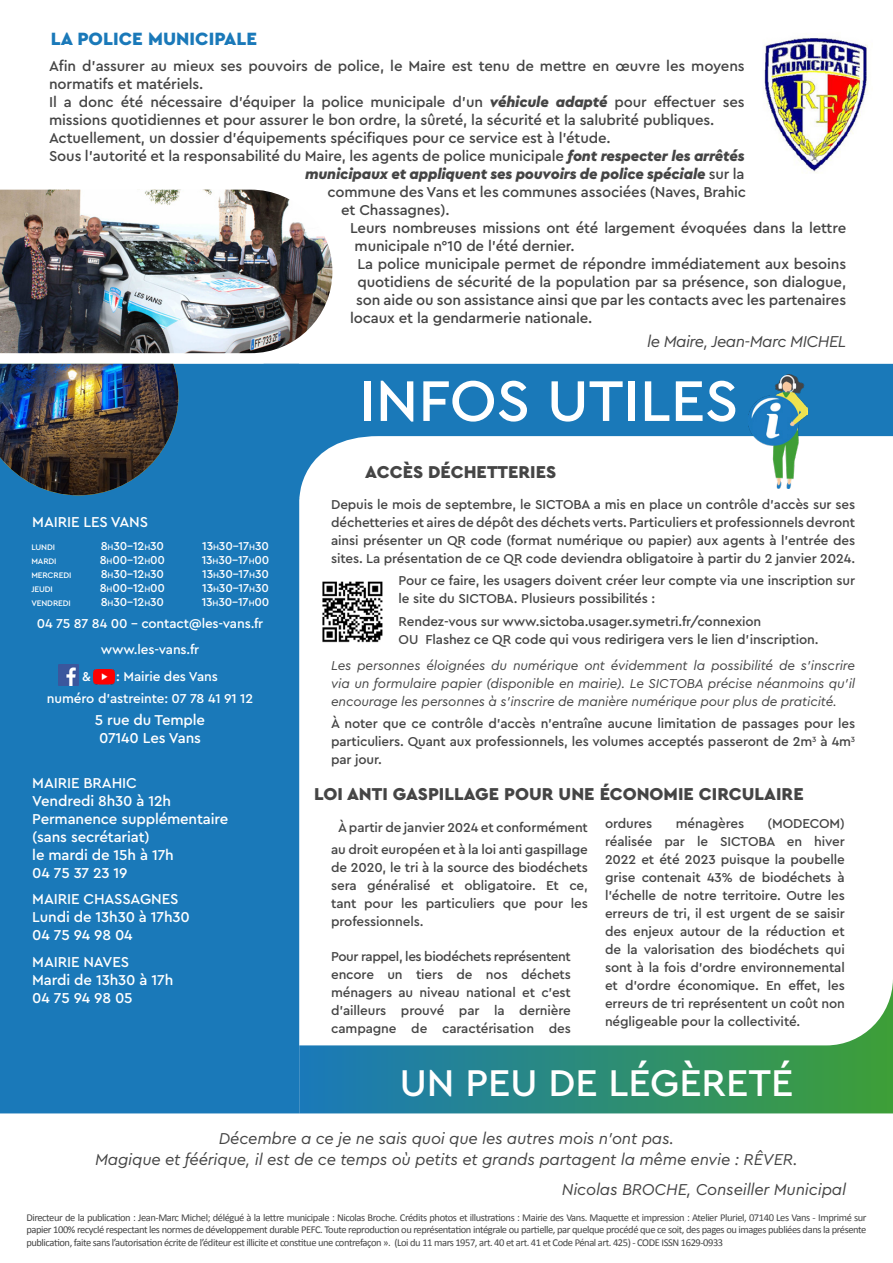
<style>
.page{position:relative;width:893px;height:1263px;background:#fff}
.page>*{position:absolute;margin:0;border:0;box-sizing:border-box;transform-origin:0 0}
.t1{font:500 60px "Cera Pro";color:#fff}
.t2{font:500 39px "Cera Pro";color:#fff}
.t3{font:900 18.6px "Cera Pro";color:#1a79b9}
.t4{font:900 18px "Cera Pro";color:#454545}
.t5{font:italic 16.5px/21px "Cera Pro";letter-spacing:-.01em;color:#454545;text-align:center}
.t6{font:italic 16.5px "Cera Pro";letter-spacing:-.03em;color:#454545}
.t7{font:500 15px "Cera Pro";letter-spacing:-.01em;color:#454545}
.t8{font:500 15px/18px "Cera Pro";letter-spacing:-.01em;color:#fff}
.t9{font:italic 900 15px "Cera Pro";letter-spacing:-.01em;color:#454545}
.t10{font:500 13.5px/18px "Cera Pro";letter-spacing:-.01em;color:#454545;text-align:justify}
.t11{font:italic 13.5px/18px "Cera Pro";letter-spacing:-.01em;color:#454545;text-align:justify}
.t12{font:500 13.5px "Cera Pro";letter-spacing:-.01em;color:#fff}
.t13{font:500 12px "Cera Pro";letter-spacing:-.01em;color:#fff}
.t14{font:10.5px/12.6px "Calibri";letter-spacing:-.04em;color:#454545;text-align:justify}
.t15{font:500 8.4px "Cera Pro";letter-spacing:-.015em;color:#fff}
.s1{font-weight:900;font-style:italic}
.s2{font-weight:500;font-style:normal}
.s3{font-size:8.4px}
</style>
<div class="page">
<svg style="left:299px;top:979px;width:594px;height:134px"></svg>
<div style="left:0;top:364px;width:299px;height:749px;background:#1a79b9"></div>
<img style="left:58px;top:664px;width:21px;height:21px">
<img style="left:94px;top:670px;width:21px;height:14px">
<svg style="left:245px;top:364px;width:648px;height:135px;fill:#1a79b9"></svg>
<img style="left:0;top:364px;width:178px;height:131px">
<img style="left:763px;top:38px;width:105px;height:135px">
<img style="left:0;top:190px;width:332px;height:163px">
<img style="left:322px;top:581px;width:61px;height:62px">
<img style="left:748px;top:374px;width:59px;height:115px">
<h3 class="t3" style="left:51px;top:26px;width:208px">LA POLICE MUNICIPALE</h3>
<p class="t7" style="left:49px;top:56px;width:697px">Afin d’assurer au mieux ses pouvoirs de police, le Maire est tenu de mettre en œuvre les moyens</p>
<p class="t7" style="left:49px;top:74px;width:156px">normatifs et matériels.</p>
<p class="t7" style="left:49px;top:92px;width:697px">Il a donc été nécessaire d’équiper la police municipale d’un <span class="s1">véhicule adapté</span> pour effectuer ses</p>
<p class="t7" style="left:49px;top:110px;width:667px">missions quotidiennes et pour assurer le bon ordre, la sûreté, la sécurité et la salubrité publiques.</p>
<p class="t7" style="left:49px;top:128px;width:563px">Actuellement, un dossier d’équipements spécifiques pour ce service est à l’étude.</p>
<p class="t7" style="left:49px;top:146px;width:697px">Sous l’autorité et la responsabilité du Maire, les agents de police municipale <span class="s1">font respecter les arrêtés</span></p>
<p class="t9" style="left:305px;top:164px;width:441px">municipaux et appliquent ses pouvoirs de police spéciale <span class="s2">sur la</span></p>
<p class="t7" style="left:328px;top:182px;width:420px">commune des Vans et les communes associées (Naves, Brahic</p>
<p class="t7" style="left:341px;top:200px;width:110px">et Chassagnes).</p>
<p class="t7" style="left:350px;top:218px;width:498px">Leurs nombreuses missions ont été largement évoquées dans la lettre</p>
<p class="t7" style="left:355px;top:236px;width:222px">municipale n°10 de l’été dernier.</p>
<p class="t7" style="left:358px;top:254px;width:490px">La police municipale permet de répondre immédiatement aux besoins</p>
<p class="t7" style="left:358px;top:272px;width:490px">quotidiens de sécurité de la population par sa présence, son dialogue,</p>
<p class="t7" style="left:356px;top:290px;width:492px">son aide ou son assistance ainsi que par les contacts avec les partenaires</p>
<p class="t7" style="left:350px;top:308px;width:244px">locaux et la gendarmerie nationale.</p>
<p class="t6" style="left:647px;top:331px;width:200px">le Maire, Jean-Marc MICHEL</p>
<p class="t8" style="left:32px;top:513px;width:117px">MAIRIE LES VANS</p>
<p class="t15" style="left:31px;top:542px;width:25px">LUNDI</p>
<p class="t13" style="left:101px;top:538px;width:65px">8<span class="s3">H</span>30-12<span class="s3">H</span>30</p>
<p class="t13" style="left:202px;top:538px;width:68px">13<span class="s3">H</span>30-17<span class="s3">H</span>30</p>
<p class="t15" style="left:31px;top:556px;width:27px">MARDI</p>
<p class="t13" style="left:100px;top:552px;width:67px">8<span class="s3">H</span>00-12<span class="s3">H</span>00</p>
<p class="t13" style="left:202px;top:552px;width:69px">13<span class="s3">H</span>30-17<span class="s3">H</span>00</p>
<p class="t15" style="left:31px;top:570px;width:41px">MERCREDI</p>
<p class="t13" style="left:101px;top:566px;width:65px">8<span class="s3">H</span>30-12<span class="s3">H</span>30</p>
<p class="t13" style="left:202px;top:566px;width:68px">13<span class="s3">H</span>30-17<span class="s3">H</span>30</p>
<p class="t15" style="left:31px;top:584px;width:23px">JEUDI</p>
<p class="t13" style="left:100px;top:580px;width:67px">8<span class="s3">H</span>00-12<span class="s3">H</span>00</p>
<p class="t13" style="left:202px;top:580px;width:68px">13<span class="s3">H</span>30-17<span class="s3">H</span>30</p>
<p class="t15" style="left:31px;top:597px;width:41px">VENDREDI</p>
<p class="t13" style="left:101px;top:594px;width:65px">8<span class="s3">H</span>30-12<span class="s3">H</span>30</p>
<p class="t13" style="left:202px;top:594px;width:69px">13<span class="s3">H</span>30-17<span class="s3">H</span>00</p>
<p class="t12" style="left:37px;top:614px;width:228px">04 75 87 84 00 - contact@les-vans.fr</p>
<p class="t12" style="left:101px;top:641px;width:100px">www.les-vans.fr</p>
<p class="t12" style="left:82px;top:667px;width:10px">&amp;</p>
<p class="t12" style="left:116px;top:667px;width:103px">: Mairie des Vans</p>
<p class="t12" style="left:47px;top:690px;width:208px">numéro d’astreinte: 07 78 41 91 12</p>
<p class="t8" style="left:95px;top:710px;width:112px">5 rue du Temple<br>07140 Les Vans</p>
<p class="t8" style="left:32px;top:773px;width:198px">MAIRIE BRAHIC<br>Vendredi 8h30 à 12h<br>Permanence supplémentaire (sans secrétariat)<br>le mardi de 15h à 17h<br>04 75 37 23 19</p>
<p class="t8" style="left:32px;top:889px;width:159px">MAIRIE CHASSAGNES<br>Lundi de 13h30 à 17h30<br>04 75 94 98 04</p>
<p class="t8" style="left:32px;top:952px;width:142px">MAIRIE NAVES<br>Mardi de 13h30 à 17h<br>04 75 94 98 05</p>
<h1 class="t1" style="left:359px;top:361px;width:381px">INFOS UTILES</h1>
<h3 class="t4" style="left:365px;top:460px;width:193px">ACCÈS DÉCHETTERIES</h3>
<p class="t10" style="left:331px;top:495px;width:526px">Depuis le mois de septembre, le SICTOBA a mis en place un contrôle d’accès sur ses déchetteries et aires de dépôt des déchets verts. Particuliers et professionnels devront ainsi présenter un QR code (format numérique ou papier) aux agents à l’entrée des sites. La présentation de ce QR code deviendra obligatoire à partir du 2 janvier 2024.</p>
<p class="t10" style="left:399px;top:571px;width:458px">Pour ce faire, les usagers doivent créer leur compte via une inscription sur le site du SICTOBA. Plusieurs possibilités :</p>
<p class="t10" style="left:399px;top:611px;width:421px">Rendez-vous sur www.sictoba.usager.symetri.fr/connexion<br>OU Flashez ce QR code qui vous redirigera vers le lien d’inscription.</p>
<p class="t11" style="left:331px;top:656px;width:526px">Les personnes éloignées du numérique ont évidemment la possibilité de s’inscrire via un formulaire papier (disponible en mairie). Le SICTOBA précise néanmoins qu’il encourage les personnes à s’inscrire de manière numérique pour plus de praticité.</p>
<p class="t10" style="left:331px;top:714px;width:526px">À noter que ce contrôle d’accès n’entraîne aucune limitation de passages pour les particuliers. Quant aux professionnels, les volumes acceptés passeront de 2m<sup>3</sup> à 4m<sup>3 </sup>par jour.</p>
<h3 class="t4" style="left:314px;top:782px;width:491px">LOI ANTI GASPILLAGE POUR UNE ÉCONOMIE CIRCULAIRE</h3>
<p class="t10" style="left:331px;top:816px;width:258px;line-height:21.6px;text-align:center">À partir de janvier 2024 et conformément au droit européen et à la loi anti gaspillage</p>
<p class="t10" style="left:331px;top:857px;width:258px">de 2020, le tri à la source des biodéchets sera généralisé et obligatoire. Et ce, tant pour les particuliers que pour les professionnels.</p>
<p class="t10" style="left:331px;top:946px;width:241px">Pour rappel, les biodéchets représentent encore un tiers de nos déchets ménagers au niveau national et c’est d’ailleurs prouvé par la dernière campagne de caractérisation des</p>
<p class="t10" style="left:605px;top:814px;width:49px">ordures</p>
<p class="t10" style="left:676px;top:814px;width:70px">ménagères</p>
<p class="t10" style="left:605px;top:814px;width:241px;text-indent:163px">(MODECOM) réalisée par le SICTOBA en hiver 2022 et été 2023 puisque la poubelle grise contenait 43% de biodéchets à l’échelle de notre territoire. Outre les erreurs de tri, il est urgent de se saisir des enjeux autour de la réduction et de la valorisation des biodéchets qui sont à la fois d’ordre environnemental et d’ordre économique. En effet, les erreurs de tri représentent un coût non négligeable pour la collectivité.</p>
<h2 class="t2" style="left:400px;top:1056px;width:395px">UN PEU DE LÉGÈRETÉ</h2>
<p class="t5" style="left:95px;top:1127px;width:704px">Décembre a ce je ne sais quoi que les autres mois n’ont pas.<br>Magique et féérique, il est de ce temps où petits et grands partagent la même envie : RÊVER.</p>
<p class="t5" style="left:562px;top:1178px;width:286px">Nicolas BROCHE, Conseiller Municipal</p>
<p class="t14" style="left:26px;top:1211px;width:842px">Directeur de la publication : Jean-Marc Michel; délégué à la lettre municipale : Nicolas Broche. Crédits photos et illustrations : Mairie des Vans. Maquette et impression : Atelier Pluriel, 07140 Les Vans - Imprimé sur papier 100% recyclé respectant les normes de développement durable PEFC. Toute reproduction ou représentation intégrale ou partielle, par quelque procédé que ce soit, des pages ou images publiées dans la présente publication, faite sans l’autorisation écrite de l’éditeur est illicite et constitue une contrefaçon ». (Loi du 11 mars 1957, art. 40 et art. 41 et Code Pénal art. 425) - CODE ISSN 1629-0933</p>
</div>
